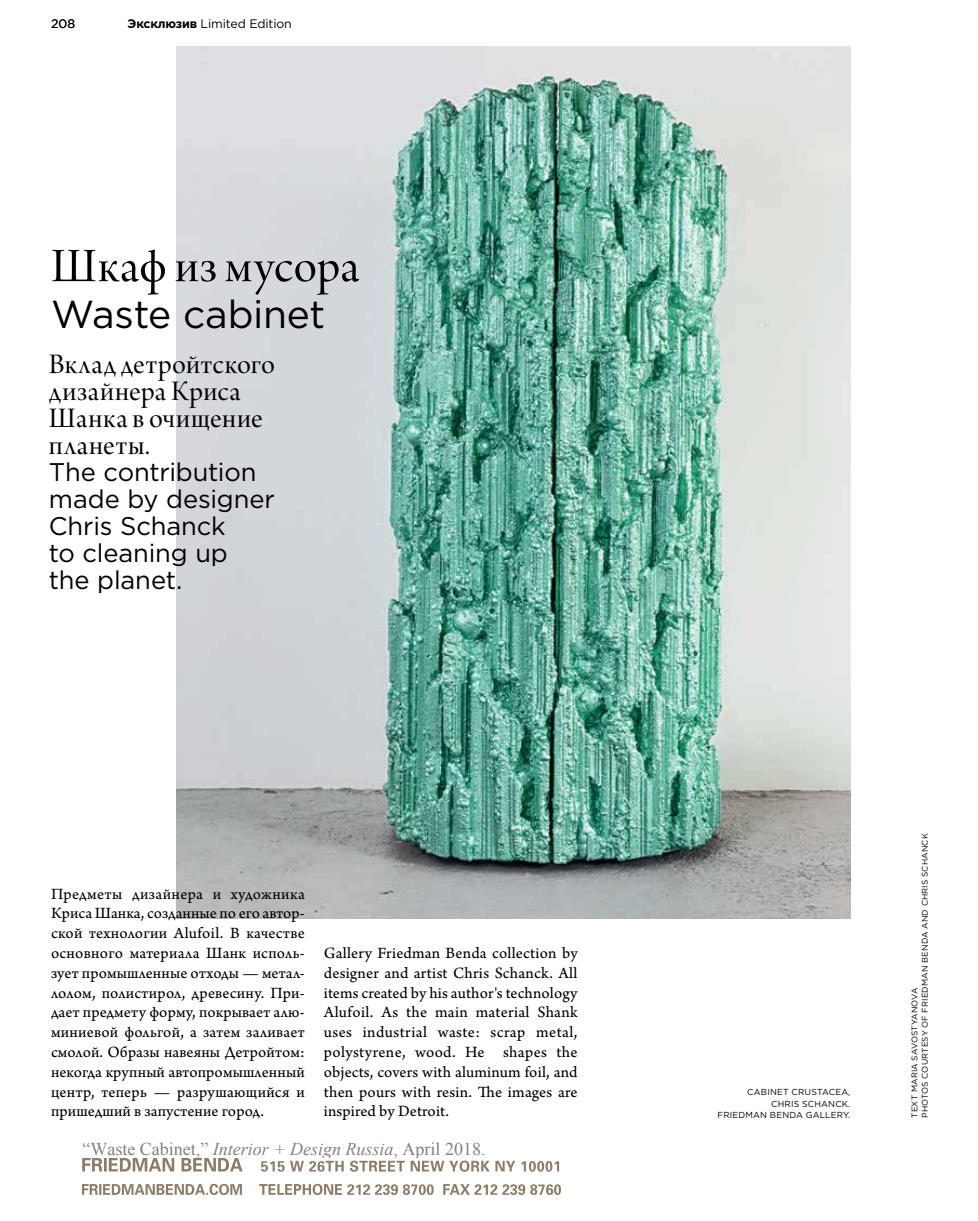
<style>
.page{position:relative;width:978px;height:1221px;background:#fff}
.page>*{position:absolute;margin:0;border:0;box-sizing:border-box;transform-origin:0 0}
.t1{font:51px "Arno Pro Display";letter-spacing:.01em;color:#000}
.t2{font:39px "Gotham Pro";letter-spacing:-.01em;color:#000}
.t3{font:30px/27px "Arno Pro Display";letter-spacing:.025em;color:#000}
.t4{font:25.5px/27px "Gotham Pro";letter-spacing:-.005em;color:#000}
.t5{font:18px "Times New Roman";color:#808080}
.t6{font:16.5px/19.8px "Arno Pro Sm Text";letter-spacing:.01em;color:#000;text-align:justify}
.t7{font:12.3px "Gotham Pro";letter-spacing:-.01em;color:#000}
.t8{font:8.7px "Gotham Pro";letter-spacing:.02em;color:#000}
.t9{font:8.25px/10.5px "Gotham Pro";letter-spacing:.02em;color:#000}
.s1{font-weight:700}
.s2{font-style:italic}
</style>
<div class="page">
<img style="left:177px;top:46px;width:673px;height:872px">
<img style="left:82px;top:1158px;width:479px;height:36px">
<p class="t7" style="left:51px;top:17px;width:26px">208</p>
<p class="t7" style="left:128px;top:17px;width:166px"><span class="s1">Эксклюзив</span> Limited Edition</p>
<h1 class="t1" style="left:51px;top:238px;width:310px">Шкаф из мусора</h1>
<h2 class="t2" style="left:51px;top:292px;width:276px">Waste cabinet</h2>
<h3 class="t3" style="left:49px;top:352px;width:228px">Вклад детройтского дизайнера Криса<br>Шанка в очищение планеты.</h3>
<h3 class="t4" style="left:49px;top:458px;width:228px">The contribution made by designer<br>Chris Schanck<br>to cleaning up<br>the planet.</h3>
<p class="t6" style="left:51px;top:884px;width:255px">Предметы дизайнера и художника Криса Шанка, созданные по его автор&shy;ской технологии Alufoil. В качестве основного материала Шанк исполь&shy;зует промышленные отходы — метал&shy;лолом, полистирол, древесину. При&shy;дает предмету форму, покрывает алю&shy;миниевой фольгой, а затем заливает смолой. Образы навеяны Детройтом: некогда крупный автопромышленный центр, теперь — разрушающийся и пришедший в запустение город.</p>
<p class="t6" style="left:324px;top:943px;width:255px">Gallery Friedman Benda collection by designer and artist Chris Schanck. All items created by his author's technology Alufoil. As the main material Shank uses industrial waste: scrap metal, polystyrene, wood. He shapes the objects, covers with aluminum foil, and then pours with resin. The images are inspired by Detroit.</p>
<p class="t5" style="left:82px;top:1138px;width:405px">“Waste Cabinet,” <span class="s2">Interior + Design Russia</span>, April 2018.</p>
<p class="t8" style="left:747px;top:1087px;width:105px">Cabinet CRUSTacEA,</p>
<p class="t8" style="left:771px;top:1098px;width:81px">chris schanck.</p>
<p class="t8" style="left:717px;top:1109px;width:109px">Friedman Benda Galler</p>
<p class="t8" style="left:843px;top:1109px;width:9px">y.</p>
<p class="t9" style="left:909px;top:1117px;width:285px;rotate:-90deg">TEXT MARIA SAVOSTYANOVa<br>PHOTOS COURTESY OF FRI EDMAN BENDA AND CH RIS SCHANCK</p>
</div>
